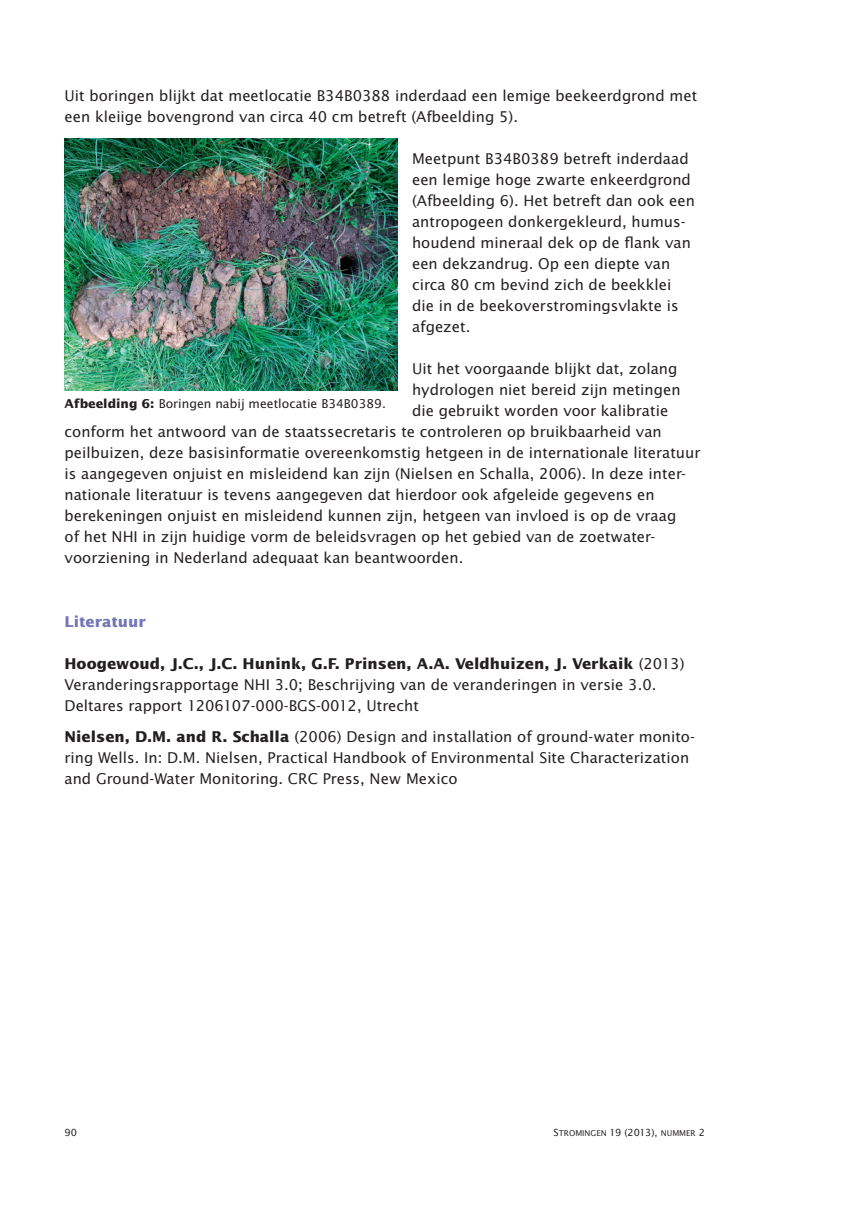
<style>
.page{position:relative;width:844px;height:1211px;background:#fff}
.page>*{position:absolute;margin:0;border:0;box-sizing:border-box;transform-origin:0 0}
.t1{font:14.88px/21px "Lucida Sans";color:#231f20}
.t2{font:700 14.88px "Lucida Sans";color:#7375b7}
.t3{font:12.25px "Lucida Sans";color:#231f20}
.t4{font:9.8px "Lucida Sans";color:#231f20}
.t5{font:8.05px "Lucida Sans";color:#231f20}
.s1{font-weight:700}
.s2{font-size:9.8px}
</style>
<div class="page">
<img style="left:64px;top:139px;width:333px;height:252px">
<p class="t1" style="left:64px;top:85px;width:634px">Uit boringen blijkt dat meetlocatie B34B0388 inderdaad een lemige beekeerdgrond met een kleiige bovengrond van circa 40 cm betreft (Afbeelding 5).</p>
<p class="t1" style="left:412px;top:148px;width:284px">Meetpunt B34B0389 betreft inderdaad een lemige hoge zwarte enkeerdgrond (Afbeelding 6). Het betreft dan ook een antropogeen donkergekleurd, humus&shy;houdend mineraal dek op de flank van een dekzandrug. Op een diepte van circa 80 cm bevind zich de beekklei die in de beekoverstromingsvlakte is afgezet.</p>
<p class="t1" style="left:412px;top:358px;width:267px">Uit het voorgaande blijkt dat, zolang</p>
<p class="t1" style="left:412px;top:379px;width:270px">hydrologen niet bereid zijn metingen</p>
<p class="t1" style="left:412px;top:400px;width:258px">die gebruikt worden voor kalibratie</p>
<p class="t1" style="left:64px;top:421px;width:598px">conform het antwoord van de staatssecretaris te controleren op bruikbaarheid van</p>
<p class="t1" style="left:64px;top:442px;width:637px">peilbuizen, deze basisinformatie overeenkomstig hetgeen in de internationale literatuur</p>
<p class="t1" style="left:64px;top:463px;width:623px">is aangegeven onjuist en misleidend kan zijn (Nielsen en Schalla, 2006). In deze inter-</p>
<p class="t1" style="left:64px;top:484px;width:591px">nationale literatuur is tevens aangegeven dat hierdoor ook afgeleide gegevens en</p>
<p class="t1" style="left:64px;top:505px;width:613px">berekeningen onjuist en misleidend kunnen zijn, hetgeen van invloed is op de vraag</p>
<p class="t1" style="left:64px;top:526px;width:592px">of het NHI in zijn huidige vorm de beleidsvragen op het gebied van de zoetwater-</p>
<p class="t1" style="left:64px;top:547px;width:400px">voorziening in Nederland adequaat kan beantwoorden.</p>
<p class="t3" style="left:64px;top:396px;width:323px"><span class="s1">Afbeelding 6:</span> Boringen nabij meetlocatie B34B0389.</p>
<p class="t2" style="left:64px;top:612px;width:83px">Literatuur</p>
<p class="t1" style="left:64px;top:652px;width:621px"><span class="s1">Hoogewoud, J.C., J.C. Hunink, G.F. Prinsen, A.A. Veldhuizen, J. Verkaik</span> (2013)<br>Veranderingsrapportage NHI 3.0; Beschrijving van de veranderingen in versie 3.0.<br>Deltares rapport 1206107-000-BGS-0012, Utrecht</p>
<p class="t1" style="left:64px;top:725px;width:631px"><span class="s1">Nielsen, D.M. and R. Schalla</span> (2006) Design and installation of ground-water monito&shy;ring Wells. In: D.M. Nielsen, Practical Handbook of Environmental Site Characterization and Ground-Water Monitoring. CRC Press, New Mexico</p>
<p class="t4" style="left:64px;top:1126px;width:14px">90</p>
<p class="t5" style="left:553px;top:1128px;width:153px"><span class="s2">S</span>TROMINGEN <span class="s2">19 (2013),</span> NUMMER <span class="s2">2</span></p>
</div>
